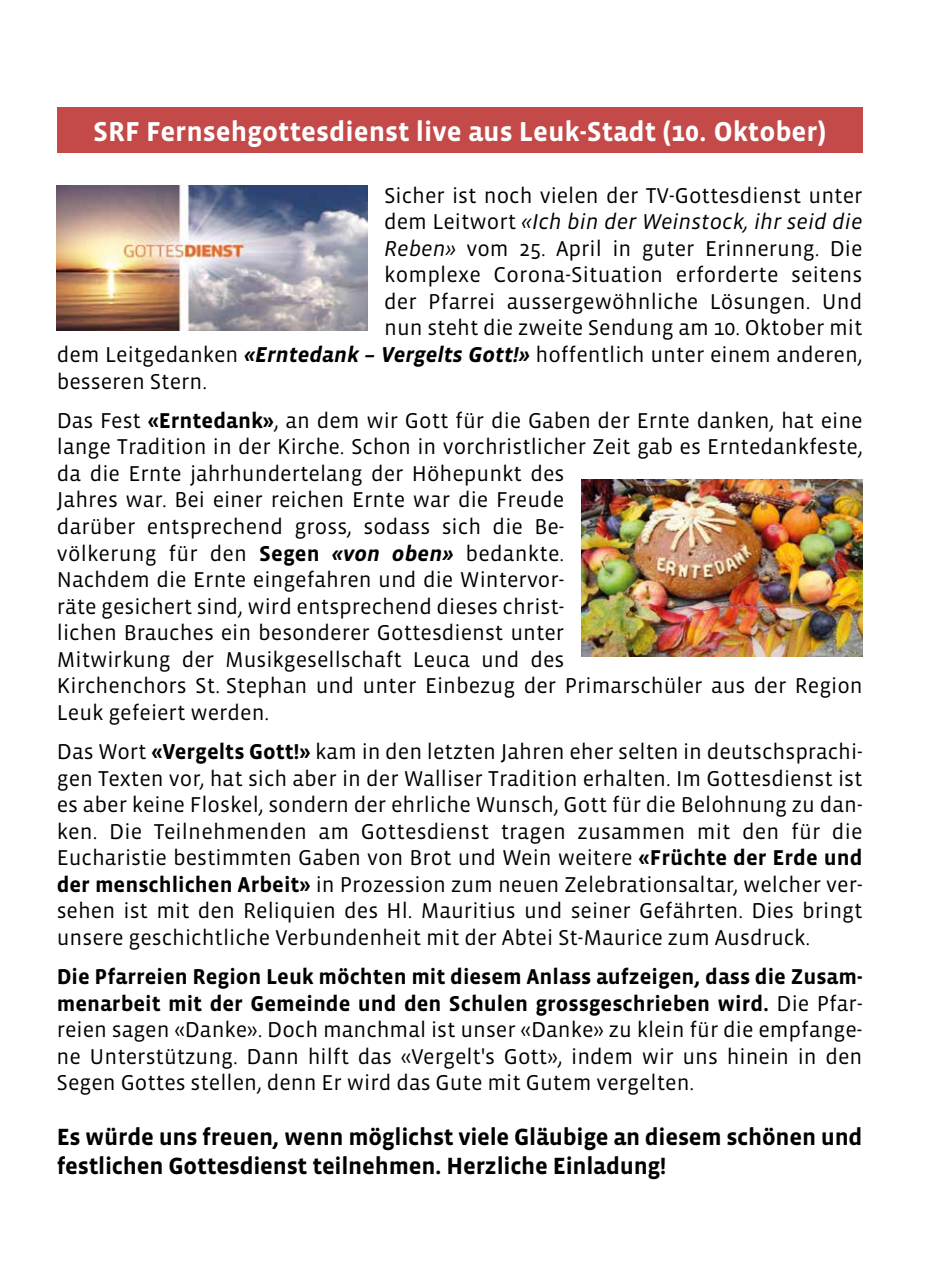
<style>
.page{position:relative;width:942px;height:1276px;background:#fff}
.page>*{position:absolute;margin:0;border:0;box-sizing:border-box;transform-origin:0 0}
.t1{font:700 28px "Vista Sans";color:#fff}
.t2{font:700 24px/28.6px "Vista Sans";letter-spacing:-.01em;color:#000}
.t3{font:22px/26.6px "Vista Sans";color:#000;text-align:justify}
.t4{font:italic 22px "Vista Sans";color:#000}
.s1{font-style:normal}
.s2{font-style:italic}
.s3{font-weight:700;font-style:italic}
.s4{font-weight:700}
</style>
<div class="page">
<div style="left:57px;top:108px;width:805px;height:45px;background:#c44949"></div>
<img style="left:57px;top:186px;width:310px;height:145px">
<img style="left:581px;top:479px;width:281px;height:177px">
<p class="t1" style="left:93px;top:118px;width:734px">SRF Fernsehgottesdienst live aus Leuk-Stadt (10. Oktober)</p>
<p class="t3" style="left:384px;top:182px;width:479px">Sicher ist noch vielen der TV-Gottesdienst unter</p>
<p class="t4" style="left:384px;top:211px;width:479px"><span class="s1">dem Leitwort</span> «Ich bin der Weinstock, ihr seid die</p>
<p class="t3" style="left:384px;top:235px;width:479px"><span class="s2">Reben»</span> vom 25. April in guter Erinnerung. Die</p>
<p class="t3" style="left:384px;top:262px;width:479px">komplexe Corona-Situation erforderte seitens</p>
<p class="t3" style="left:384px;top:289px;width:479px">der Pfarrei aussergewöhnliche Lösungen. Und</p>
<p class="t3" style="left:384px;top:315px;width:479px">nun steht die zweite Sendung am 10. Oktober mit</p>
<p class="t3" style="left:57px;top:342px;width:807px">dem Leitgedanken <span class="s3">«Ernte-dank – Ver-gelts Gott!»</span> hoffentlich unter einem anderen,</p>
<p class="t3" style="left:57px;top:368px;width:152px">besseren Stern.</p>
<p class="t3" style="left:57px;top:407px;width:807px;text-align:left">Das Fest <span class="s4">«Erntedank»</span>, an dem wir Gott für die Gaben der Ernte danken, hat eine lange Tradition in der Kirche. Schon in vorchristlicher Zeit gab es Erntedankfeste, da die Ernte jahrhundertelang der Höhepunkt des<br>Jahres war. Bei einer reichen Ernte war die Freude<br>darüber entsprechend gross, sodass sich die Be--<br>völkerung für den <span class="s4">Segen</span> <span class="s3">«von oben»</span> bedankte.<br>Nachdem die Ernte eingefahren und die Wintervor-<br>räte gesichert sind, wird entsprechend dieses christ-<br>lichen Brauches ein besonderer Gottesdienst unter<br>Mitwirkung der Musikgesellschaft Leuca und des<br>Kirchenchors St. Stephan und unter Einbezug der Primarschüler aus der Region Leuk gefeiert werden.</p>
<p class="t3" style="left:57px;top:739px;width:807px">Das Wort <span class="s4">«Vergelts Gott!»</span> kam in den letzten Jahren eher selten in deutschsprachi&shy;gen Texten vor, hat sich aber in der Walliser Tradition erhalten. Im Gottesdienst ist es aber keine Floskel, sondern der ehrliche Wunsch, Gott für die Belohnung zu dan&shy;ken. Die Teilnehmenden am Gottesdienst tragen zusammen mit den für die Eucharistie bestimmten Gaben von Brot und Wein weitere <span class="s4">«Früchte der Erde und der menschlichen Arbeit»</span> in Prozession zum neuen Zelebrationsaltar, welcher ver&shy;sehen ist mit den Reliquien des Hl. Mauritius und seiner Gefährten. Dies bringt unsere geschichtliche Verbundenheit mit der Abtei St-Maurice zum Ausdruck.</p>
<p class="t3" style="left:57px;top:964px;width:807px"><span class="s4">Die Pfarreien Region Leuk möchten mit diesem Anlass aufzeigen, dass die Zusam&shy;menarbeit mit der Gemeinde und den Schulen grossgeschrieben wird.</span> Die Pfar&shy;reien sagen «Danke». Doch manchmal ist unser «Danke» zu klein für die empfange&shy;ne Unterstützung. Dann hilft das «Vergelt's Gott», indem wir uns hinein in den Segen Gottes stellen, denn Er wird das Gute mit Gutem vergelten.</p>
<p class="t2" style="left:57px;top:1123px;width:807px">Es würde uns freuen, wenn möglichst viele Gläubige an diesem schönen und festlichen Gottesdienst teilnehmen. Herzliche Einladung!</p>
</div>
